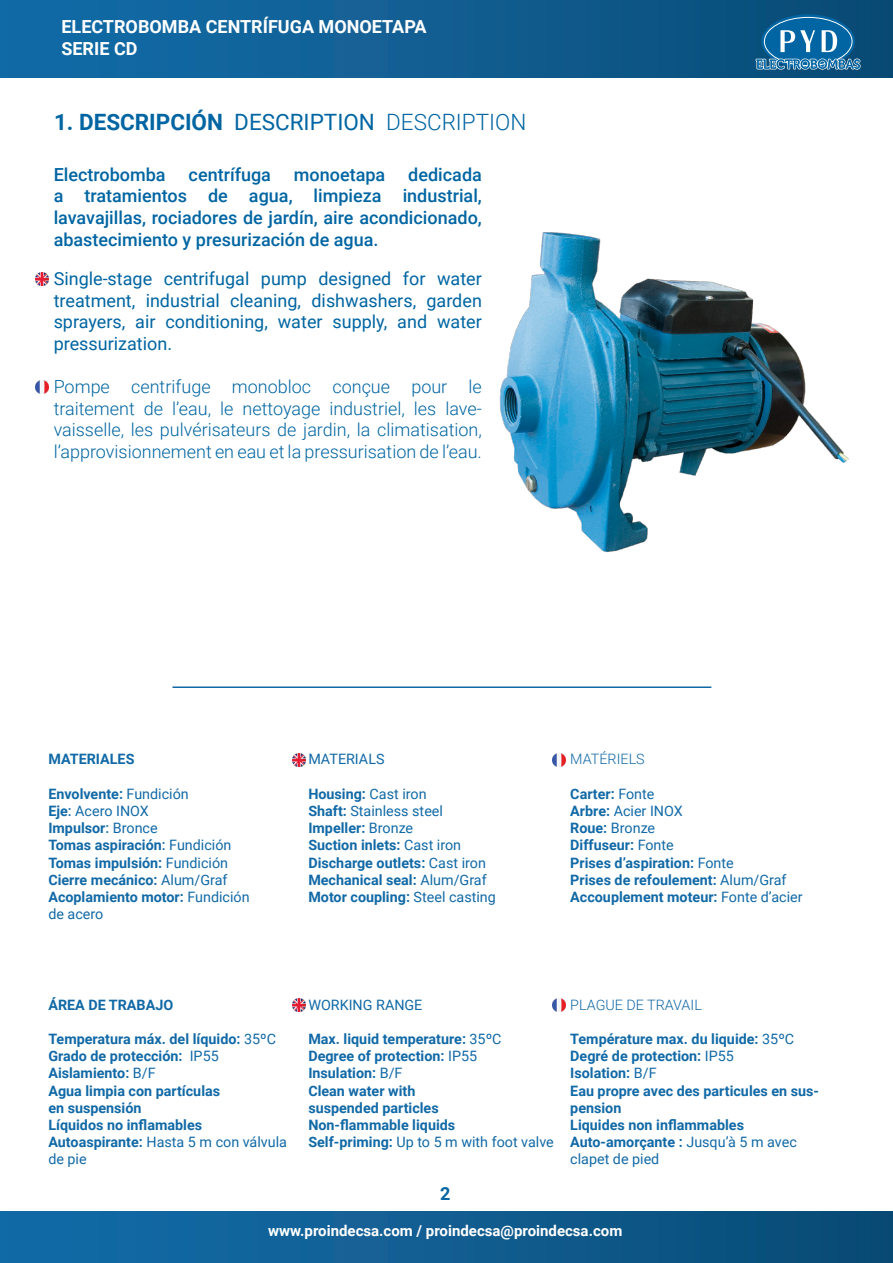
<style>
.page{position:relative;width:893px;height:1263px;background:#fff}
.page>*{position:absolute;margin:0;border:0;box-sizing:border-box;transform-origin:0 0}
.t1{font:700 22.5px "Roboto";color:#0065a2}
.t2{font:300 18px/21.6px "Roboto";color:#0065a2;text-align:justify}
.t3{font:500 18px/21.6px "Roboto";color:#0065a2;text-align:justify}
.t4{font:18px/21.6px "Roboto";color:#0065a2;text-align:justify}
.t5{font:700 18px/21.6px "Roboto";color:#fff}
.t6{font:700 18px "Roboto";color:#0065a2}
.t7{font:700 15px "Roboto";color:#fff}
.t8{font:700 14.4px/17.2px "Roboto";color:#1169a6}
.t9{font:14.4px/17.2px "Roboto";color:#1169a6}
.t10{font:300 14.4px "Roboto";color:#1169a6}
.s1{font-weight:400}
.s2{font-weight:300}
.s3{font-weight:700}
.s4{font-weight:500}
</style>
<div class="page">
<div style="left:0;top:0;width:893px;height:77px;background:linear-gradient(to right,#146daa,#0a4b75)"></div>
<div style="left:0;top:1211px;width:893px;height:52px;background:linear-gradient(to right,#146daa,#0a4b75)"></div>
<svg style="left:761px;top:14px;width:94px;height:54px"></svg>
<svg style="left:755px;top:28px;width:106px;height:50px;background:#2e77a4"></svg>
<img style="left:35px;top:380px;width:13px;height:14px">
<svg style="left:35px;top:272px;width:13px;height:13px"></svg>
<hr style="left:172px;top:686px;width:539px;height:2px;background:#0f6aa5">
<img style="left:552px;top:754px;width:14px;height:13px">
<img style="left:552px;top:999px;width:14px;height:13px">
<svg style="left:292px;top:754px;width:13px;height:13px"></svg>
<svg style="left:292px;top:999px;width:13px;height:13px"></svg>
<img style="left:499px;top:232px;width:349px;height:321px">
<p class="t5" style="left:61px;top:16px;width:367px">ELECTROBOMBA CENTRÍFUGA MONOETAPA<br>SERIE CD</p>
<p class="t1" style="left:54px;top:106px;width:474px">1. DESCRIPCIÓN <span class="s1">DESCRIPTION</span> <span class="s2">DESCRIPTION</span></p>
<p class="t3" style="left:54px;top:163px;width:114px">Electrobomba</p>
<p class="t3" style="left:189px;top:163px;width:84px">centrífuga</p>
<p class="t3" style="left:294px;top:163px;width:93px">monoetapa</p>
<p class="t3" style="left:54px;top:163px;width:430px;text-indent:355px">dedicada a tratamientos de agua, limpieza industrial, lavavajillas, rociadores de jardín, aire acondicionado, abastecimiento y presurización de agua.</p>
<p class="t4" style="left:54px;top:267px;width:430px">Single-stage centrifugal pump designed for water treatment, industrial cleaning, dishwashers, garden sprayers, air conditioning, water supply, and water pressurization.</p>
<p class="t2" style="left:54px;top:375px;width:430px">Pompe centrifuge monobloc conçue pour le traitement de l’eau, le nettoyage industriel, les lave&shy;vaisselle, les pulvérisateurs de jardin, la climatisation, l’approvisionnement en eau et la pressurisation de l’eau.</p>
<p class="t8" style="left:48px;top:750px;width:88px">MATERIALES</p>
<p class="t8" style="left:48px;top:784px;width:142px">Envolvente: <span class="s1">Fundición</span></p>
<p class="t9" style="left:48px;top:802px;width:102px"><span class="s3">Eje</span><span class="s4">:</span> Acero INOX</p>
<p class="t8" style="left:48px;top:819px;width:111px">Impulsor<span class="s4">:</span> <span class="s1">Bronce</span></p>
<p class="t8" style="left:48px;top:836px;width:185px">Tomas aspiración<span class="s4">:</span> <span class="s1">Fundición</span></p>
<p class="t8" style="left:48px;top:853px;width:181px">Tomas impulsión: <span class="s1">Fundición</span></p>
<p class="t8" style="left:48px;top:870px;width:181px">Cierre mecánico: <span class="s1">Alum/Graf</span></p>
<p class="t8" style="left:48px;top:888px;width:203px">Acoplamiento motor: <span class="s1">Fundición</span></p>
<p class="t9" style="left:48px;top:905px;width:56px">de acero</p>
<p class="t9" style="left:308px;top:750px;width:78px">MATERIALS</p>
<p class="t8" style="left:308px;top:784px;width:120px">Housing: <span class="s1">Cast iron</span></p>
<p class="t9" style="left:308px;top:802px;width:136px"><span class="s3">Shaft:</span> Stainless steel</p>
<p class="t8" style="left:308px;top:819px;width:106px">Impeller: <span class="s1">Bronze</span></p>
<p class="t8" style="left:308px;top:836px;width:154px">Suction inlets: <span class="s1">Cast iron</span></p>
<p class="t8" style="left:308px;top:853px;width:179px">Discharge outlets: <span class="s1">Cast iron</span></p>
<p class="t8" style="left:308px;top:870px;width:180px">Mechanical seal: <span class="s1">Alum/Graf</span></p>
<p class="t8" style="left:308px;top:888px;width:189px">Motor coupling: <span class="s1">Steel casting</span></p>
<p class="t10" style="left:570px;top:749px;width:76px">MATÉRIELS</p>
<p class="t8" style="left:570px;top:784px;width:86px">Carter: <span class="s1">Fonte</span></p>
<p class="t9" style="left:570px;top:802px;width:114px"><span class="s3">Arbre:</span> Acier INOX</p>
<p class="t9" style="left:570px;top:819px;width:86px"><span class="s3">Roue:</span> Bronze</p>
<p class="t8" style="left:570px;top:836px;width:105px">Diffuseur: <span class="s1">Fonte</span></p>
<p class="t8" style="left:570px;top:853px;width:165px">Prises d’aspiration: <span class="s1">Fonte</span></p>
<p class="t8" style="left:570px;top:870px;width:218px">Prises de refoulement: <span class="s1">Alum/Graf</span></p>
<p class="t8" style="left:570px;top:888px;width:234px">Accouplement moteur: <span class="s1">Fonte d’acier</span></p>
<p class="t8" style="left:48px;top:995px;width:126px">ÁREA DE TRABAJO</p>
<p class="t8" style="left:48px;top:1030px;width:229px">Temperatura máx. del líquido: <span class="s1">35ºC</span></p>
<p class="t8" style="left:48px;top:1047px;width:172px">Grado de protección: <span class="s1">IP55</span></p>
<p class="t8" style="left:48px;top:1064px;width:109px">Aislamiento: <span class="s1">B/F</span></p>
<p class="t8" style="left:48px;top:1081px;width:173px">Agua limpia con partículas</p>
<p class="t8" style="left:48px;top:1098px;width:95px">en suspensión</p>
<p class="t8" style="left:48px;top:1116px;width:155px">Líquidos no inflamables</p>
<p class="t9" style="left:48px;top:1133px;width:240px"><span class="s3">Autoaspirante:</span> Hasta 5 m con válvula</p>
<p class="t9" style="left:48px;top:1150px;width:40px">de pie</p>
<p class="t9" style="left:308px;top:995px;width:116px">WORKING RANGE</p>
<p class="t8" style="left:308px;top:1030px;width:195px">Max. liquid temperature: <span class="s1">35ºC</span></p>
<p class="t8" style="left:308px;top:1047px;width:170px">Degree of protection: <span class="s1">IP55</span></p>
<p class="t8" style="left:308px;top:1064px;width:96px">Insulation: <span class="s1">B/F</span></p>
<p class="t8" style="left:308px;top:1081px;width:108px">Clean water with</p>
<p class="t8" style="left:308px;top:1098px;width:132px">suspended particles</p>
<p class="t8" style="left:308px;top:1116px;width:148px">Non-flammable liquids</p>
<p class="t9" style="left:308px;top:1133px;width:247px"><span class="s3">Self-priming:</span> Up to 5 m with foot valve</p>
<p class="t6" style="left:440px;top:1181px;width:12px">2</p>
<p class="t10" style="left:570px;top:994px;width:133px">PLAGUE DE TRAVAIL</p>
<p class="t8" style="left:570px;top:1030px;width:225px">Température max. du liquide: <span class="s1">35ºC</span></p>
<p class="t8" style="left:570px;top:1047px;width:165px">Degré de protection: <span class="s1">IP55</span></p>
<p class="t8" style="left:570px;top:1064px;width:88px">Isolation: <span class="s1">B/F</span></p>
<p class="t8" style="left:570px;top:1081px;width:250px">Eau propre avec des particules en sus&shy;pension</p>
<p class="t8" style="left:570px;top:1116px;width:175px">Liquides non inflammables</p>
<p class="t9" style="left:570px;top:1133px;width:228px"><span class="s3">Auto-amorçante :</span> Jusqu’à 5 m avec clapet de pied</p>
<p class="t7" style="left:268px;top:1220px;width:356px">www.proindecsa.com / proindecsa@proindecsa.com</p>
</div>
